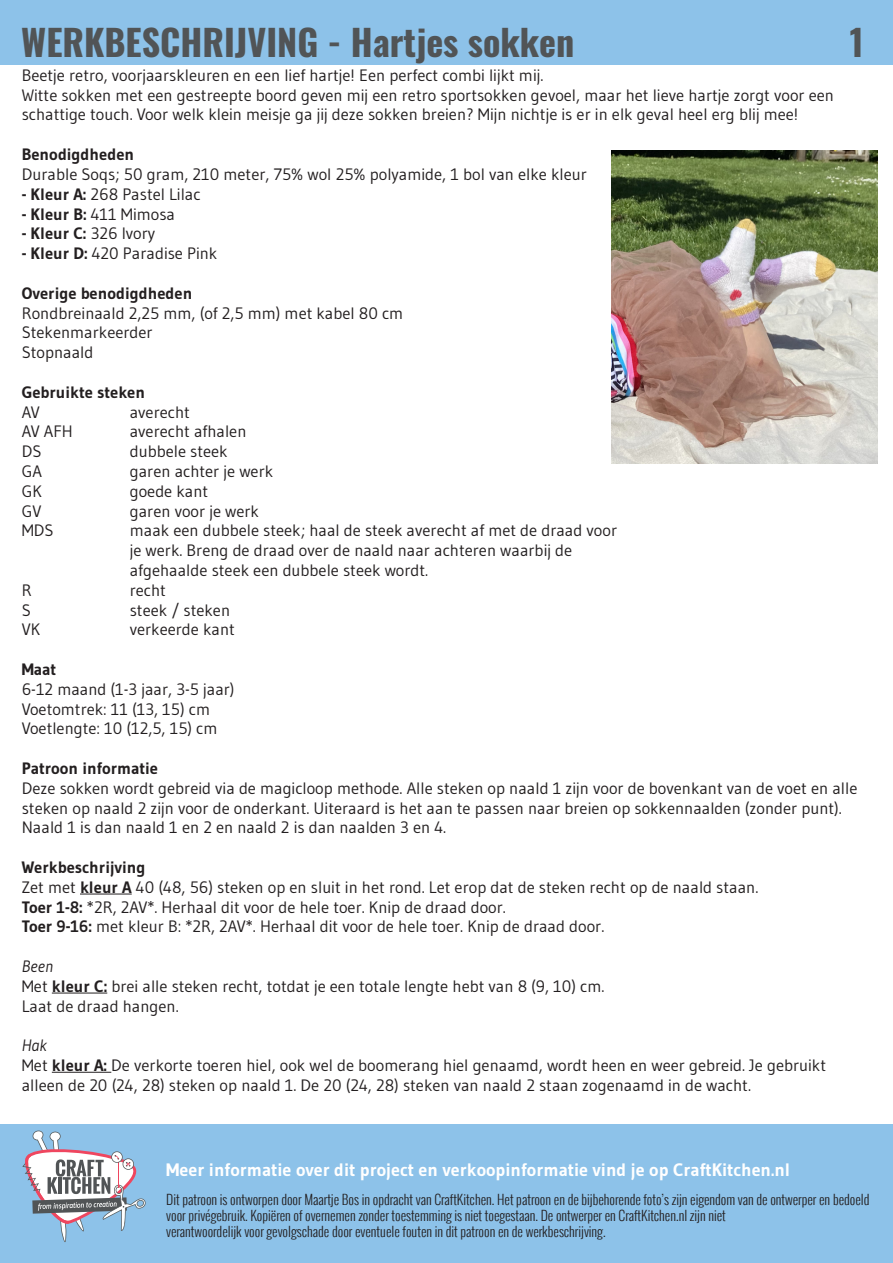
<style>
.page{position:relative;width:893px;height:1263px;background:#fff}
.page>*{position:absolute;margin:0;border:0;box-sizing:border-box;transform-origin:0 0}
.t1{font:700 36px "Oswald";color:#515456}
.t2{font:700 18px "Gudea";color:#fff}
.t3{font:16.5px/19.8px "Gudea";color:#231f20}
.t4{font:700 16.5px "Gudea";color:#231f20}
.t5{font:italic 16.5px "Gudea";color:#231f20}
.t6{font:300 13.5px/16.2px "Oswald";color:#231f20}
.s1{font-weight:700}
.s2{font-weight:400}
</style>
<div class="page">
<div style="left:0;top:1125px;width:893px;height:138px;background:#8dc2e9"></div>
<div style="left:0;top:0;width:893px;height:64px;background:#8dc2e9"></div>
<svg style="left:22px;top:1130px;width:124px;height:112px"></svg>
<hr style="left:80px;top:894px;width:52px;height:1px;background:#231f20">
<hr style="left:52px;top:993px;width:55px;height:1px;background:#231f20">
<hr style="left:52px;top:1072px;width:59px;height:1px;background:#231f20">
<img style="left:612px;top:151px;width:265px;height:312px">
<p class="t1" style="left:21px;top:23px;width:555px">WERKBESCHRIJVING - Hartjes sokken</p>
<p class="t1" style="left:850px;top:23px;width:16px">1</p>
<p class="t3" style="left:22px;top:65px;width:523px">Beetje retro, voorjaarskleuren en een lief hartje! Een perfect combi lijkt mij.</p>
<p class="t3" style="left:22px;top:85px;width:814px">Witte sokken met een gestreepte boord geven mij een retro sportsokken gevoel, maar het lieve hartje zorgt voor een schattige touch. Voor welk klein meisje ga jij deze sokken breien? Mijn nichtje is er in elk geval heel erg blij mee!</p>
<p class="t4" style="left:22px;top:144px;width:114px">Benodigdheden</p>
<p class="t3" style="left:22px;top:164px;width:567px">Durable Soqs; 50 gram, 210 meter, 75% wol 25% polyamide, 1 bol van elke kleur</p>
<p class="t3" style="left:22px;top:184px;width:180px"><span class="s1">- Kleur A:</span> 268 Pastel Lilac</p>
<p class="t3" style="left:22px;top:204px;width:155px"><span class="s1">- Kleur B:</span> 411 Mimosa</p>
<p class="t4" style="left:22px;top:223px;width:135px">- Kleur C: <span class="s2">326 Ivory</span></p>
<p class="t3" style="left:22px;top:243px;width:197px"><span class="s1">- Kleur D:</span> 420 Paradise Pink</p>
<p class="t4" style="left:22px;top:283px;width:172px">Overige benodigdheden</p>
<p class="t3" style="left:22px;top:303px;width:383px">Rondbreinaald 2,25 mm, (of 2,5 mm) met kabel 80 cm</p>
<p class="t3" style="left:22px;top:322px;width:132px">Stekenmarkeerder</p>
<p class="t3" style="left:22px;top:342px;width:73px">Stopnaald</p>
<p class="t4" style="left:22px;top:382px;width:125px">Gebruikte steken</p>
<p class="t3" style="left:22px;top:402px;width:19px">AV</p>
<p class="t3" style="left:130px;top:402px;width:62px">averecht</p>
<p class="t3" style="left:22px;top:421px;width:52px">AV AFH</p>
<p class="t3" style="left:130px;top:421px;width:118px">averecht afhalen</p>
<p class="t3" style="left:22px;top:441px;width:21px">DS</p>
<p class="t3" style="left:130px;top:441px;width:99px">dubbele steek</p>
<p class="t3" style="left:22px;top:461px;width:22px">GA</p>
<p class="t3" style="left:130px;top:461px;width:145px">garen achter je werk</p>
<p class="t3" style="left:22px;top:481px;width:22px">GK</p>
<p class="t3" style="left:130px;top:481px;width:80px">goede kant</p>
<p class="t3" style="left:22px;top:501px;width:21px">GV</p>
<p class="t3" style="left:130px;top:501px;width:131px">garen voor je werk</p>
<p class="t3" style="left:22px;top:520px;width:33px">MDS</p>
<p class="t3" style="left:130px;top:520px;width:489px">maak een dubbele steek; haal de steek averecht af met de draad voor</p>
<p class="t3" style="left:130px;top:540px;width:444px">je werk. Breng de draad over de naald naar achteren waarbij de</p>
<p class="t3" style="left:130px;top:560px;width:300px">afgehaalde steek een dubbele steek wordt.</p>
<p class="t3" style="left:22px;top:580px;width:11px">R</p>
<p class="t3" style="left:130px;top:580px;width:38px">recht</p>
<p class="t3" style="left:22px;top:600px;width:11px">S</p>
<p class="t3" style="left:130px;top:600px;width:102px">steek / steken</p>
<p class="t3" style="left:22px;top:619px;width:20px">VK</p>
<p class="t3" style="left:130px;top:619px;width:107px">verkeerde kant</p>
<p class="t4" style="left:22px;top:659px;width:36px">Maat</p>
<p class="t3" style="left:22px;top:679px;width:214px">6-12 maand (1-3 jaar, 3-5 jaar)</p>
<p class="t3" style="left:22px;top:699px;width:190px">Voetomtrek: 11 (13, 15) cm</p>
<p class="t3" style="left:22px;top:718px;width:197px">Voetlengte: 10 (12,5, 15) cm</p>
<p class="t4" style="left:22px;top:758px;width:138px">Patroon informatie</p>
<p class="t3" style="left:22px;top:778px;width:837px">Deze sokken wordt gebreid via de magicloop methode. Alle steken op naald 1 zijn voor de bovenkant van de voet en alle steken op naald 2 zijn voor de onderkant. Uiteraard is het aan te passen naar breien op sokkennaalden (zonder punt).<br>Naald 1 is dan naald 1 en 2 en naald 2 is dan naalden 3 en 4.</p>
<p class="t4" style="left:22px;top:857px;width:125px">Werkbeschrijving</p>
<p class="t3" style="left:22px;top:877px;width:738px">Zet met <span class="s1">kleur A</span> 40 (48, 56) steken op en sluit in het rond. Let erop dat de steken recht op de naald staan.</p>
<p class="t3" style="left:22px;top:897px;width:486px"><span class="s1">Toer 1-8:</span> *2R, 2AV*. Herhaal dit voor de hele toer. Knip de draad door.</p>
<p class="t3" style="left:22px;top:916px;width:584px"><span class="s1">Toer 9-16:</span> met kleur B: *2R, 2AV*. Herhaal dit voor de hele toer. Knip de draad door.</p>
<p class="t5" style="left:22px;top:956px;width:33px">Been</p>
<p class="t3" style="left:22px;top:976px;width:584px">Met <span class="s1">kleur C:</span> brei alle steken recht, totdat je een totale lengte hebt van 8 (9, 10) cm.</p>
<p class="t3" style="left:22px;top:996px;width:158px">Laat de draad hangen.</p>
<p class="t5" style="left:22px;top:1035px;width:27px">Hak</p>
<p class="t3" style="left:22px;top:1055px;width:806px">Met <span class="s1">kleur A:</span> De verkorte toeren hiel, ook wel de boomerang hiel genaamd, wordt heen en weer gebreid. Je gebruikt alleen de 20 (24, 28) steken op naald 1. De 20 (24, 28) steken van naald 2 staan zogenaamd in de wacht.</p>
<p class="t2" style="left:166px;top:1159px;width:626px">Meer informatie over dit project en verkoopinformatie vind je op CraftKitchen.nl</p>
<p class="t6" style="left:166px;top:1191px;width:705px">Dit patroon is ontworpen door Maartje Bos in opdracht van CraftKitchen. Het patroon en de bijbehorende foto’s zijn eigendom van de ontwerper en bedoeld voor privégebruik. Kopiëren of overnemen zonder toestemming is niet toegestaan. De ontwerper en CraftKitchen.nl zijn niet</p>
<p class="t6" style="left:166px;top:1223px;width:441px">verantwoordelijk voor gevolgschade door eventuele fouten in dit patroon en de werkbeschrijving.</p>
</div>
